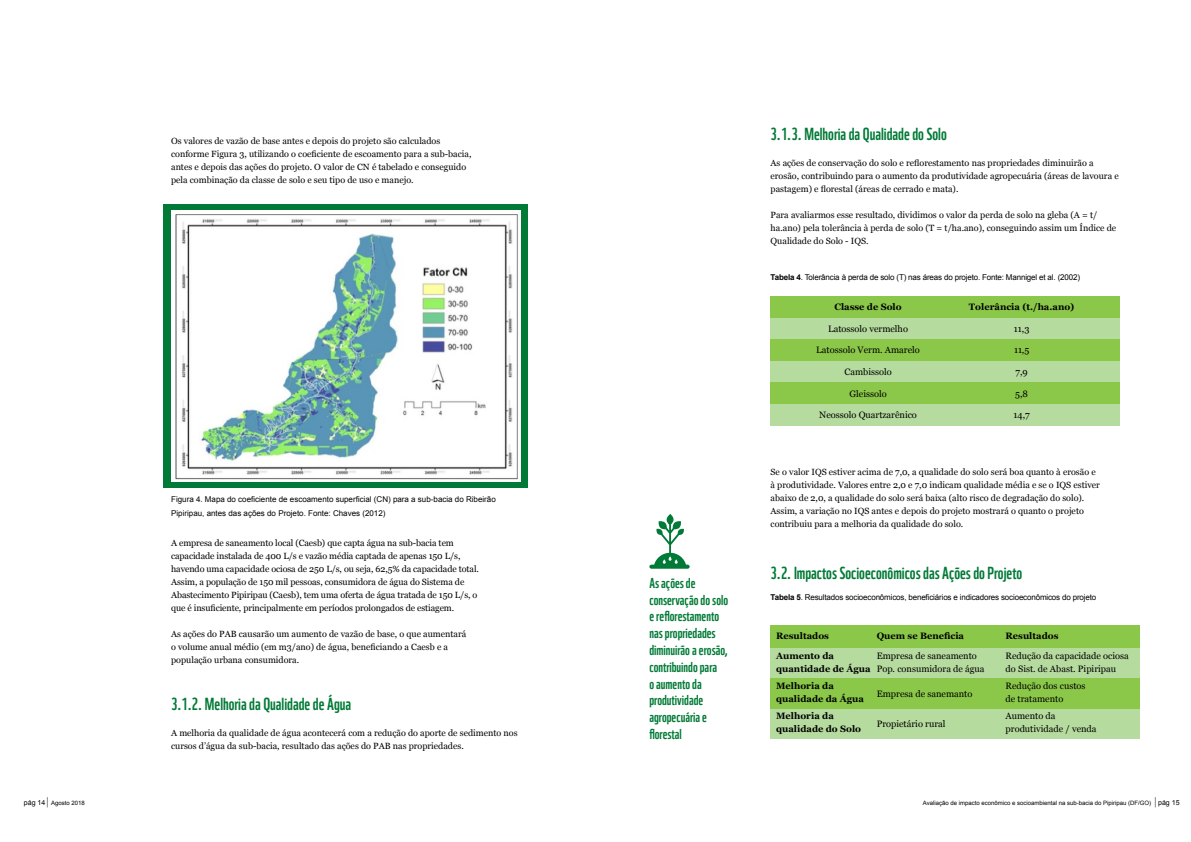
<style>
.page{position:relative;width:1191px;height:842px;background:#fff}
.page>*{position:absolute;margin:0;border:0;box-sizing:border-box;transform-origin:0 0}
.t1{font:17px "WWF";color:#007a36}
.t2{font:14px/16.8px "WWF";color:#007a36}
.t3{font:9.3px/13px "Georgia";color:#000}
.t4{font:700 9.3px/17px "Georgia";color:#000}
.t5{font:9px/13px "Georgia";color:#000}
.t6{font:8px "Arial";letter-spacing:-.02em;color:#000}
.t7{font:8px/14px "Arial";color:#000}
.t8{font:6px "Arial";color:#000}
.s1{font-weight:700}
.s2{font-size:7px}
.s3{font-size:11px}
</style>
<div class="page">
<div style="left:164px;top:204px;width:364px;height:284px;background:#007a36"></div>
<img style="left:171px;top:210px;width:350px;height:271px">
<div style="left:770px;top:318px;width:350px;height:21px;background:#b6db9e"></div>
<div style="left:770px;top:296px;width:350px;height:22px;background:#8bc84a"></div>
<div style="left:770px;top:361px;width:350px;height:21px;background:#b6db9e"></div>
<div style="left:770px;top:404px;width:350px;height:21px;background:#b6db9e"></div>
<div style="left:770px;top:339px;width:350px;height:22px;background:#8bc84a"></div>
<div style="left:770px;top:382px;width:350px;height:22px;background:#8bc84a"></div>
<div style="left:770px;top:647px;width:369px;height:31px;background:#b6db9e"></div>
<div style="left:770px;top:708px;width:369px;height:31px;background:#b6db9e"></div>
<div style="left:770px;top:625px;width:369px;height:22px;background:#8bc84a"></div>
<div style="left:770px;top:678px;width:369px;height:30px;background:#8bc84a"></div>
<svg style="left:649px;top:514px;width:40px;height:55px"></svg>
<p class="t5" style="left:171px;top:134px;width:302px">Os valores de vazão de base antes e depois do projeto são calculados conforme Figura 3, utilizando o coeficiente de escoamento para a sub-bacia, antes e depois das ações do projeto. O valor de CN é tabelado e conseguido pela combinação da classe de solo e seu tipo de uso e manejo.</p>
<p class="t7" style="left:171px;top:492px;width:326px">Figura 4. Mapa do coeficiente de escoamento superficial (CN) para a sub-bacia do Ribeirão<br>Pipiripau, antes das ações do Projeto. Fonte: Chaves (2012)</p>
<p class="t5" style="left:171px;top:536px;width:309px">A empresa de saneamento local (Caesb) que capta água na sub-bacia tem capacidade instalada de 400 L/s e vazão média captada de apenas 150 L/s, havendo uma capacidade ociosa de 250 L/s, ou seja, 62,5% da capacidade total.<br>Assim, a população de 150 mil pessoas, consumidora de água do Sistema de Abastecimento Pipiripau (Caesb), tem uma oferta de água tratada de 150 L/s, o que é insuficiente, principalmente em períodos prolongados de estiagem.</p>
<p class="t5" style="left:171px;top:627px;width:297px">As ações do PAB causarão um aumento de vazão de base, o que aumentará o volume anual médio (em m3/ano) de água, beneficiando a Caesb e a população urbana consumidora.</p>
<h1 class="t1" style="left:171px;top:691px;width:182px">3.1.2. Melhoria da Qualidade de Água</h1>
<p class="t5" style="left:171px;top:726px;width:348px">A melhoria da qualidade de água acontecerá com a redução do aporte de sedimento nos cursos d’água da sub-bacia, resultado das ações do PAB nas propriedades.</p>
<h2 class="t2" style="left:649px;top:573px;width:80px">As ações de conservação do solo e reflorestamento nas propriedades diminuirão a erosão, contribuindo para<br>o aumento da produtividade agropecuária e florestal</h2>
<h1 class="t1" style="left:770px;top:120px;width:178px">3.1.3. Melhoria da Qualidade do Solo</h1>
<p class="t5" style="left:770px;top:156px;width:350px">As ações de conservação do solo e reflorestamento nas propriedades diminuirão a erosão, contribuindo para o aumento da produtividade agropecuária (áreas de lavoura e pastagem) e florestal (áreas de cerrado e mata).</p>
<p class="t5" style="left:770px;top:208px;width:347px">Para avaliarmos esse resultado, dividimos o valor da perda de solo na gleba (A = t/ ha.ano) pela tolerância à perda de solo (T = t/ha.ano), conseguindo assim um Índice de<br>Qualidade do Solo - IQS.</p>
<p class="t6" style="left:770px;top:272px;width:311px"><span class="s1">Tabela 4</span>. Tolerância à perda de solo (T) nas áreas do projeto. Fonte: Mannigel et al. (2002)</p>
<p class="t4" style="left:834px;top:298px;width:69px">Classe de Solo</p>
<p class="t3" style="left:828px;top:322px;width:81px">Latossolo vermelho</p>
<p class="t3" style="left:816px;top:343px;width:105px">Latossolo Verm. Amarelo</p>
<p class="t3" style="left:844px;top:365px;width:49px">Cambissolo</p>
<p class="t3" style="left:849px;top:386px;width:39px">Gleissolo</p>
<p class="t3" style="left:819px;top:408px;width:99px">Neossolo Quartzarênico</p>
<p class="t4" style="left:969px;top:298px;width:107px">Tolerância (t./ha.ano)</p>
<p class="t3" style="left:1014px;top:322px;width:17px">11,3</p>
<p class="t3" style="left:1014px;top:343px;width:17px">11,5</p>
<p class="t3" style="left:1015px;top:365px;width:14px">7,9</p>
<p class="t3" style="left:1015px;top:386px;width:14px">5,8</p>
<p class="t3" style="left:1013px;top:408px;width:18px">14,7</p>
<p class="t5" style="left:770px;top:465px;width:331px">Se o valor IQS estiver acima de 7,0, a qualidade do solo será boa quanto à erosão e à produtividade. Valores entre 2,0 e 7,0 indicam qualidade média e se o IQS estiver abaixo de 2,0, a qualidade do solo será baixa (alto risco de degradação do solo).<br>Assim, a variação no IQS antes e depois do projeto mostrará o quanto o projeto contribuiu para a melhoria da qualidade do solo.</p>
<h1 class="t1" style="left:770px;top:560px;width:253px">3.2. Impactos Socioeconômicos das Ações do Projeto</h1>
<p class="t6" style="left:770px;top:592px;width:327px"><span class="s1">Tabela 5</span>. Resultados socioeconômicos, beneficiários e indicadores socioeconômicos do projeto</p>
<p class="t4" style="left:776px;top:625px;width:59px;line-height:20px">Resultados<br>Aumento da</p>
<p class="t4" style="left:776px;top:660px;width:96px">quantidade de Água<br>Melhoria da</p>
<p class="t4" style="left:776px;top:690px;width:89px">qualidade da Água<br>Melhoria da</p>
<p class="t4" style="left:776px;top:720px;width:87px">qualidade do Solo</p>
<p class="t4" style="left:876px;top:627px;width:89px">Quem se Beneficia</p>
<p class="t3" style="left:876px;top:649px;width:109px">Empresa de saneamento<br>Pop. consumidora de água</p>
<p class="t3" style="left:876px;top:687px;width:97px">Empresa de sanemanto</p>
<p class="t3" style="left:876px;top:717px;width:70px">Propietário rural</p>
<p class="t4" style="left:1005px;top:627px;width:54px">Resultados</p>
<p class="t3" style="left:1005px;top:649px;width:125px">Redução da capacidade ociosa do Sist. de Abast. Pipiripau</p>
<p class="t3" style="left:1005px;top:679px;width:81px">Redução dos custos de tratamento</p>
<p class="t3" style="left:1005px;top:709px;width:92px">Aumento da produtividade / venda</p>
<p class="t8" style="left:24px;top:799px;width:62px"><span class="s2">pág 14</span> <span class="s3">|</span> Agosto 2018</p>
<p class="t8" style="left:922px;top:799px;width:258px">Avaliação de impacto econômico e socioambiental na sub-bacia do Pipiripau (DF/GO) <span class="s3">|</span> <span class="s2">pág 15</span></p>
</div>
